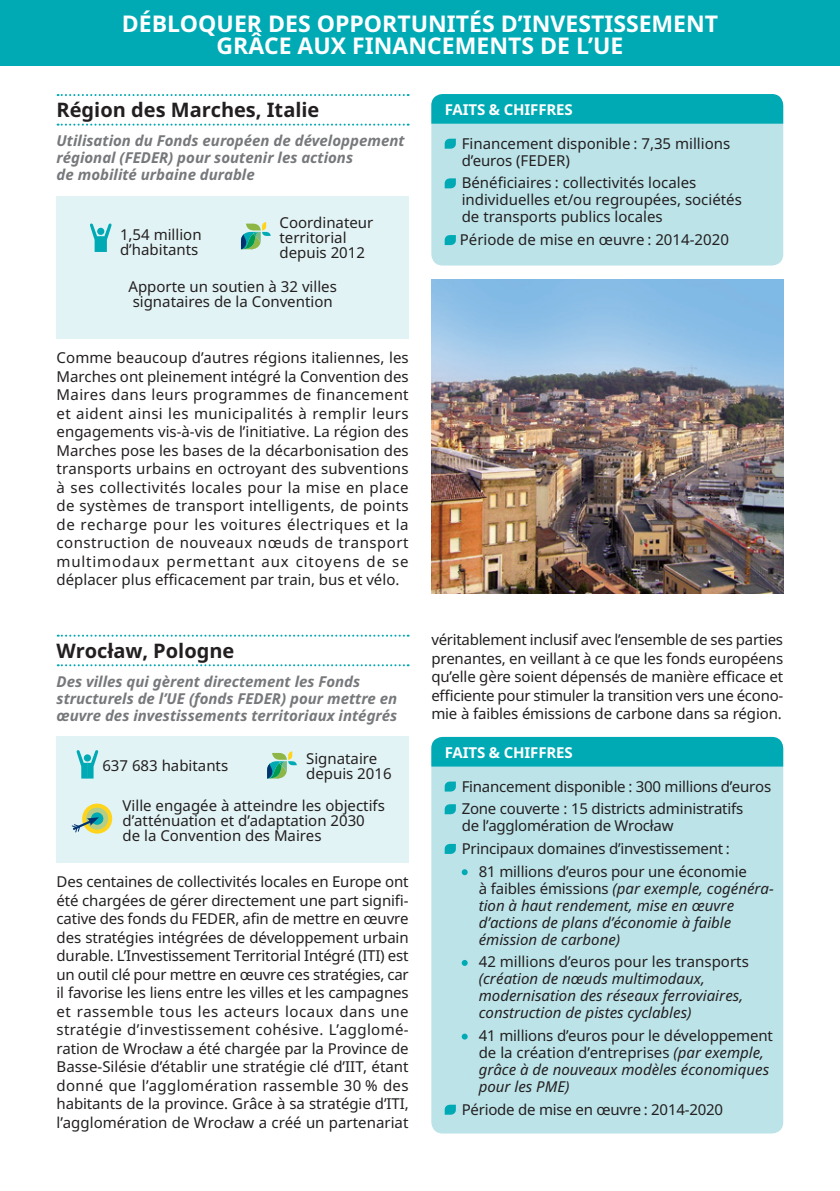
<style>
.page{position:relative;width:840px;height:1191px;background:#fff}
.page>*{position:absolute;margin:0;border:0;box-sizing:border-box;transform-origin:0 0}
.t1{font:700 23px/22px "Noto Sans";color:#fff;text-align:center}
.texte{font:700 20px "Noto Sans";color:#231f20}
.description{font:15px/18.4px "Noto Sans";color:#231f20;text-align:justify}
.texte-2{font:15px/17px "Noto Sans";color:#231f20}
.texte-3{font:italic 15px/17px "Noto Sans";color:#231f20}
.texte_intro_gris{font:italic 700 15px/17px "Noto Sans";color:#76787b}
.texte-4{font:700 15px "Noto Sans";letter-spacing:-.01em;color:#fff}
.s1{font-style:normal}
.s2{font-style:italic}
</style>
<div class="page">
<hr style="left:839px;top:0;width:1px;height:66px;background:#8eb646">
<div style="left:57px;top:196px;width:351px;height:142px;background:#e2f3f5"></div>
<div style="left:57px;top:736px;width:351px;height:126px;background:#e2f3f5"></div>
<svg style="left:76px;top:750px;width:23px;height:28px"></svg>
<div style="left:431px;top:94px;width:351px;height:171px;background:#bbe3e8;border-radius:11px"></div>
<div style="left:431px;top:94px;width:351px;height:30px;background:#00aab5"></div>
<svg style="left:444px;top:139px;width:11px;height:10px"></svg>
<svg style="left:444px;top:178px;width:11px;height:10px"></svg>
<svg style="left:444px;top:235px;width:11px;height:10px"></svg>
<div style="left:431px;top:737px;width:351px;height:396px;background:#bbe3e8;border-radius:11px"></div>
<div style="left:431px;top:737px;width:351px;height:29px;background:#00aab5"></div>
<svg style="left:444px;top:781px;width:11px;height:10px"></svg>
<svg style="left:444px;top:804px;width:11px;height:10px"></svg>
<svg style="left:444px;top:844px;width:11px;height:10px"></svg>
<svg style="left:461px;top:869px;width:6px;height:6px"></svg>
<svg style="left:461px;top:960px;width:6px;height:6px"></svg>
<svg style="left:461px;top:1033px;width:6px;height:6px"></svg>
<svg style="left:444px;top:1104px;width:11px;height:10px"></svg>
<svg style="left:267px;top:751px;width:30px;height:27px"></svg>
<svg style="left:90px;top:223px;width:22px;height:29px"></svg>
<svg style="left:241px;top:222px;width:30px;height:27px"></svg>
<div style="left:0;top:0;width:839px;height:66px;background:#00aab5"></div>
<svg style="left:58px;top:124px;width:350px;height:2px"></svg>
<svg style="left:58px;top:664px;width:350px;height:2px"></svg>
<svg style="left:58px;top:94px;width:350px;height:2px"></svg>
<svg style="left:58px;top:634px;width:350px;height:2px"></svg>
<img style="left:431px;top:279px;width:351px;height:314px">
<svg style="left:82px;top:803px;width:30px;height:30px"></svg>
<svg style="left:86px;top:807px;width:22px;height:22px"></svg>
<div style="left:91px;top:812px;width:12px;height:12px;background:#00aab5;border-radius:50%"></div>
<svg style="left:71px;top:816px;width:28px;height:17px"></svg>
<p class="t1" style="left:122px;top:12px;width:597px">DÉBLOQUER DES OPPORTUNITÉS D’INVESTISSEMENT<br>GRÂCE AUX FINANCEMENTS DE L’UE</p>
<p class="texte" style="left:57px;top:96px;width:264px">Région des Marches, Italie</p>
<p class="texte_intro_gris" style="left:57px;top:132px;width:349px">Utilisation du Fonds européen de développement régional (FEDER) pour soutenir les actions<br>de mobilité urbaine durable</p>
<p class="texte-2" style="left:120px;top:226px;width:83px;line-height:15px">1,54 million d’habitants</p>
<p class="texte-2" style="left:279px;top:214px;width:95px;line-height:15px">Coordinateur territorial depuis 2012</p>
<p class="texte-2" style="left:128px;top:278px;width:210px;line-height:15px">Apporte un soutien à 32 villes signataires de la Convention</p>
<p class="description" style="left:57px;top:348px;width:353px">Comme beaucoup d’autres régions italiennes, les Marches ont pleinement intégré la Convention des Maires dans leurs programmes de financement et aident ainsi les municipalités à remplir leurs engagements vis-à-vis de l’initiative. La région des Marches pose les bases de la décarbonisation des transports urbains en octroyant des subventions à ses collectivités locales pour la mise en place de systèmes de transport intelligents, de points de recharge pour les voitures électriques et la construction de nouveaux nœuds de transport multimodaux permettant aux citoyens de se déplacer plus efficacement par train, bus et vélo.</p>
<p class="texte" style="left:57px;top:636px;width:179px">Wrocław, Pologne</p>
<p class="texte_intro_gris" style="left:57px;top:672px;width:342px">Des villes qui gèrent directement les Fonds structurels de l’UE (fonds FEDER) pour mettre en œuvre des investissements territoriaux intégrés</p>
<p class="texte-2" style="left:102px;top:757px;width:127px">637 683 habitants</p>
<p class="texte-2" style="left:306px;top:751px;width:87px;line-height:15px">Signataire depuis 2016</p>
<p class="texte-2" style="left:122px;top:797px;width:264px;line-height:15px">Ville engagée à atteindre les objectifs d’atténuation et d’adaptation 2030 de la Convention des Maires</p>
<p class="description" style="left:57px;top:872px;width:353px">Des centaines de collectivités locales en Europe ont été chargées de gérer directement une part signifi&shy;cative des fonds du FEDER, afin de mettre en œuvre des stratégies intégrées de développement urbain durable. L’Investissement Territorial Intégré (ITI) est un outil clé pour mettre en œuvre ces stratégies, car il favorise les liens entre les villes et les campagnes et rassemble tous les acteurs locaux dans une stratégie d’investissement cohésive. L’agglomé&shy;ration de Wrocław a été chargée par la Province de Basse-Silésie d’établir une stratégie clé d’IIT, étant donné que l’agglomération rassemble 30 % des habitants de la province. Grâce à sa stratégie d’ITI, l’agglomération de Wrocław a créé un partenariat</p>
<p class="texte-4" style="left:444px;top:99px;width:129px">FAITS &amp; CHIFFRES</p>
<p class="texte-2" style="left:461px;top:134px;width:270px">Financement disponible : 7,35 millions d’euros (FEDER)</p>
<p class="texte-2" style="left:461px;top:174px;width:281px">Bénéficiaires : collectivités locales individuelles et/ou regroupées, sociétés de transports publics locales</p>
<p class="texte-2" style="left:459px;top:231px;width:270px">Période de mise en œuvre : 2014-2020</p>
<p class="description" style="left:431px;top:630px;width:353px">véritablement inclusif avec l’ensemble de ses parties prenantes, en veillant à ce que les fonds européens qu’elle gère soient dépensés de manière efficace et efficiente pour stimuler la transition vers une écono&shy;mie à faibles émissions de carbone dans sa région.</p>
<p class="texte-4" style="left:444px;top:741px;width:129px">FAITS &amp; CHIFFRES</p>
<p class="texte-2" style="left:461px;top:777px;width:311px">Financement disponible : 300 millions d’euros</p>
<p class="texte-2" style="left:461px;top:800px;width:283px">Zone couverte : 15 districts administratifs de l’agglomération de Wrocław</p>
<p class="texte-2" style="left:461px;top:839px;width:269px">Principaux domaines d’investissement :</p>
<p class="texte-3" style="left:478px;top:862px;width:296px"><span class="s1">81 millions d’euros pour une économie<br>à faibles émissions</span> (par exemple, cogénéra&shy;tion à haut rendement, mise en œuvre d’actions de plans d’économie à faible émission de carbone)</p>
<p class="texte-3" style="left:478px;top:953px;width:271px"><span class="s1">42 millions d’euros pour les transports </span>(création de nœuds multimodaux, modernisation des réseaux ferroviaires, construction de pistes cyclables)</p>
<p class="texte-2" style="left:478px;top:1026px;width:295px">41 millions d’euros pour le développement de la création d’entreprises <span class="s2">(par exemple, grâce à de nouveaux modèles économiques pour les PME)</span></p>
<p class="texte-2" style="left:461px;top:1100px;width:263px">Période de mise en œuvre : 2014-2020</p>
</div>
